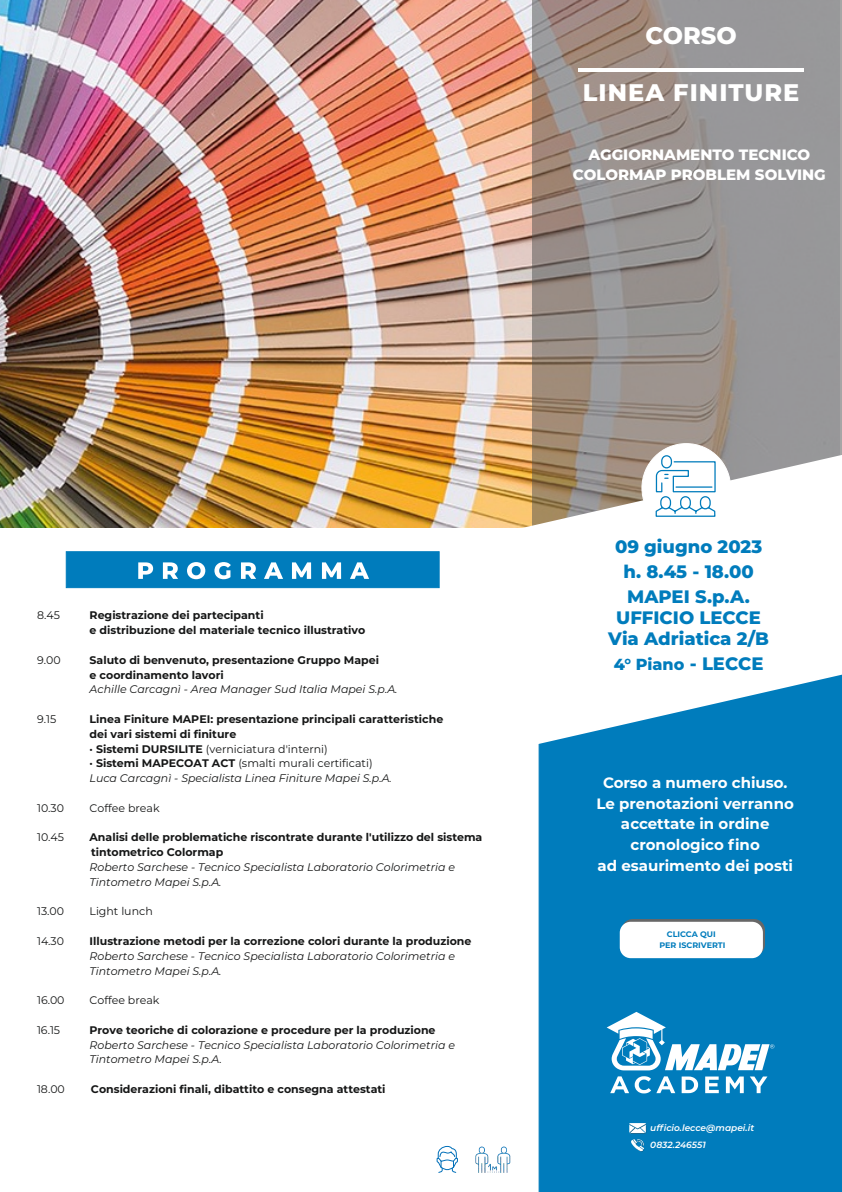
<style>
.page{position:relative;width:842px;height:1192px;background:#fff}
.page>*{position:absolute;margin:0;border:0;box-sizing:border-box;transform-origin:0 0}
.t1{font:800 24px "Montserrat";letter-spacing:.045em;color:#fff}
.t2{font:800 18px/24.8px "Montserrat";color:#007cbc;text-align:center}
.t3{font:800 16px "Montserrat";color:#007cbc}
.t4{font:700 15px/20.7px "Montserrat";color:#fff;text-align:center}
.t5{font:800 15px/20.7px "Montserrat";color:#fff;text-align:center}
.t6{font:700 11px/14.8px "Montserrat";color:#151616}
.t7{font:italic 11px/14.8px "Montserrat";color:#151616}
.t8{font:11px "Montserrat";color:#151616}
.t9{font:italic 600 9px/17.8px "Montserrat";color:#fff}
.t10{font:700 8px/11.1px "Montserrat";color:#007cbc;text-align:center}
.s1{font-weight:400}
.s2{font-weight:400;font-style:italic}
.s3{font-style:normal}
.s4{font-size:18px}
</style>
<div class="page">
<img style="left:0;top:0;width:840px;height:527px">
<div style="left:532px;top:1px;width:310px;height:533px;background:#4e4e4d;opacity:.5"></div>
<div style="left:539px;top:765px;width:303px;height:427px;background:#007cbc"></div>
<hr style="left:579px;top:69px;width:225px;height:3px;background:#fff">
<img style="left:630px;top:1123px;width:17px;height:10px">
<svg style="left:632px;top:1140px;width:13px;height:12px"></svg>
<svg style="left:610px;top:1076px;width:157px;height:17px"></svg>
<svg style="left:607px;top:1012px;width:167px;height:58px"></svg>
<svg style="left:447px;top:439px;width:395px;height:326px"></svg>
<div style="left:642px;top:444px;width:88px;height:88px;background:#fff;border-radius:50%"></div>
<svg style="left:655px;top:455px;width:61px;height:62px"></svg>
<svg style="left:66px;top:551px;width:373px;height:37px"></svg>
<svg style="left:622px;top:919px;width:143px;height:36px"></svg>
<div style="left:620px;top:922px;width:143px;height:36px;background:#fff;border-radius:11px"></div>
<svg style="left:436px;top:1146px;width:22px;height:27px"></svg>
<img style="left:475px;top:1146px;width:36px;height:27px">
<h1 class="t1" style="left:645px;top:21px;width:93px">CORSO</h1>
<h1 class="t1" style="left:583px;top:78px;width:218px">LINEA FINITURE</h1>
<h3 class="t5" style="left:573px;top:144px;width:254px">AGGIORNAMENTO TECNICO<br>COLORMAP PROBLEM SOLVING</h3>
<p class="t8" style="left:37px;top:609px;width:24px">8.45</p>
<p class="t6" style="left:90px;top:608px;width:277px">Registrazione dei partecipanti<br>e distribuzione del materiale tecnico illustrativo</p>
<p class="t8" style="left:37px;top:653px;width:25px">9.00</p>
<p class="t6" style="left:90px;top:652px;width:291px">Saluto di benvenuto, presentazione Gruppo Mapei e coordinamento lavori</p>
<p class="t7" style="left:90px;top:682px;width:309px">Achille Carcagnì - Area Manager Sud Italia Mapei S.p.A.</p>
<p class="t8" style="left:37px;top:712px;width:21px">9.15</p>
<p class="t6" style="left:90px;top:712px;width:355px">Linea Finiture MAPEI: presentazione principali caratteristiche dei vari sistemi di finiture<br>· Sistemi DURSILITE <span class="s1">(verniciatura d'interni)<br></span>· Sistemi MAPECOAT ACT <span class="s1">(smalti murali certificati)<br></span><span class="s2">Luca Carcagnì - Specialista Linea Finiture Mapei S.p.A.</span></p>
<p class="t8" style="left:37px;top:801px;width:29px">10.30</p>
<p class="t8" style="left:90px;top:801px;width:72px">Coffee break</p>
<p class="t8" style="left:37px;top:831px;width:29px">10.45</p>
<p class="t6" style="left:90px;top:830px;width:394px">Analisi delle problematiche riscontrate durante l'utilizzo del sistema tintometrico Colormap</p>
<p class="t7" style="left:90px;top:860px;width:367px">Roberto Sarchese - Tecnico Specialista Laboratorio Colorimetria e<br>Tintometro Mapei S.p.A.</p>
<p class="t8" style="left:37px;top:905px;width:29px">13.00</p>
<p class="t8" style="left:90px;top:905px;width:65px">Light lunch</p>
<p class="t8" style="left:37px;top:934px;width:29px">14.30</p>
<p class="t6" style="left:90px;top:934px;width:383px">Illustrazione metodi per la correzione colori durante la produzione</p>
<p class="t7" style="left:90px;top:948px;width:367px">Roberto Sarchese - Tecnico Specialista Laboratorio Colorimetria e<br>Tintometro Mapei S.p.A.</p>
<p class="t8" style="left:37px;top:993px;width:29px">16.00</p>
<p class="t8" style="left:90px;top:993px;width:72px">Coffee break</p>
<p class="t8" style="left:37px;top:1023px;width:25px">16.15</p>
<p class="t6" style="left:90px;top:1022px;width:348px">Prove teoriche di colorazione e procedure per la produzione</p>
<p class="t7" style="left:90px;top:1037px;width:367px">Roberto Sarchese - Tecnico Specialista Laboratorio Colorimetria e<br>Tintometro Mapei S.p.A<span class="s3">.</span></p>
<p class="t8" style="left:37px;top:1082px;width:29px">18.00</p>
<p class="t6" style="left:91px;top:1082px;width:296px">Considerazioni finali, dibattito e consegna attestati</p>
<h2 class="t2" style="left:615px;top:535px;width:149px">09 giugno 2023 h. 8.45 - 18.00<br>MAPEI S.p.A.</h2>
<h2 class="t2" style="left:608px;top:607px;width:162px;line-height:21.1px">UFFICIO LECCE<br>Via Adriatica 2/B</h2>
<h3 class="t3" style="left:614px;top:655px;width:151px">4° Piano <span class="s4">- LECCE</span></h3>
<h3 class="t4" style="left:596px;top:772px;width:199px">Corso a numero chiuso.<br>Le prenotazioni verranno accettate in ordine cronologico fino<br>ad esaurimento dei posti</h3>
<p class="t10" style="left:659px;top:928px;width:67px">CLICCA QUI<br>PER ISCRIVERTI</p>
<p class="t9" style="left:650px;top:1118px;width:105px">ufficio.lecce@mapei.it<br>0832.246551</p>
</div>
